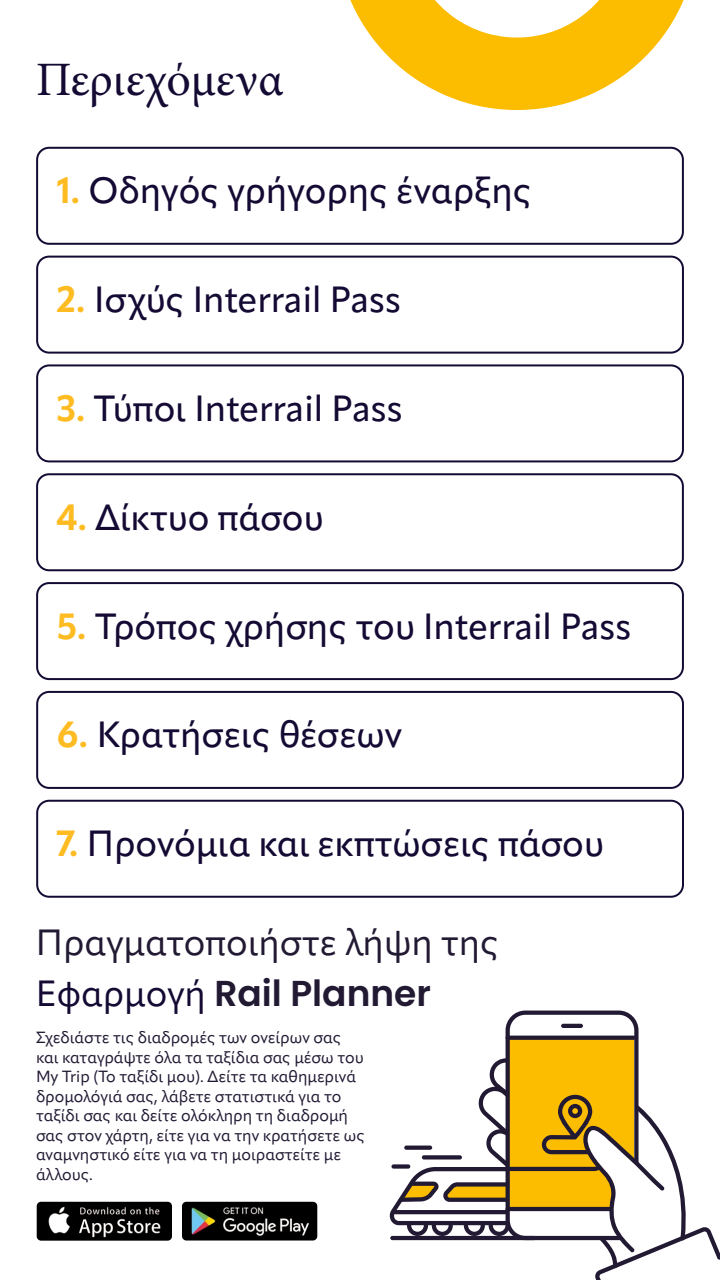
<style>
.page{position:relative;width:720px;height:1280px;background:#fff}
.page>*{position:absolute;margin:0;border:0;box-sizing:border-box;transform-origin:0 0}
.t1{font:48px "Minion Pro";color:#140a33}
.t2{font:500 36px "Apparat";color:#140a33}
.t3{font:36px "Apparat";color:#221933}
.t4{font:600 36px "Poppins";color:#221933}
.t5{font:16px/19.5px "Apparat";color:#221933}
.s1{font-weight:700;color:#febc22}
.s2{font-family:"Apparat";font-weight:400;color:#140a33}
</style>
<div class="page">
<div style="left:36px;top:147px;width:648px;height:98px;border:2px solid #140a33;border-radius:12px"></div>
<div style="left:36px;top:582px;width:648px;height:98px;border:2px solid #140a33;border-radius:12px"></div>
<div style="left:36px;top:256px;width:648px;height:98px;border:2px solid #140a33;border-radius:12px"></div>
<div style="left:36px;top:364px;width:648px;height:98px;border:2px solid #140a33;border-radius:12px"></div>
<div style="left:36px;top:473px;width:648px;height:98px;border:2px solid #140a33;border-radius:12px"></div>
<div style="left:36px;top:691px;width:648px;height:98px;border:2px solid #140a33;border-radius:12px"></div>
<div style="left:36px;top:800px;width:648px;height:98px;border:2px solid #140a33;border-radius:12px"></div>
<svg style="left:350px;top:0;width:334px;height:110px;fill:#fcbc00"></svg>
<img style="left:182px;top:1202px;width:135px;height:39px">
<img style="left:37px;top:1202px;width:135px;height:39px">
<svg style="left:389px;top:1011px;width:331px;height:269px"></svg>
<svg style="left:404px;top:1146px;width:28px;height:4px"></svg>
<div style="left:422px;top:1155px;width:40px;height:5px;background:#221933;border-radius:2px"></div>
<div style="left:391px;top:1164px;width:19px;height:5px;background:#221933;border-radius:2px"></div>
<h1 class="t1" style="left:36px;top:47px;width:249px">Περιεχόμενα</h1>
<h2 class="t2" style="left:57px;top:169px;width:477px"><span class="s1">1.</span> Οδηγός γρήγορης έναρξης</h2>
<h2 class="t2" style="left:57px;top:278px;width:346px"><span class="s1">2.</span> Ισχύς Interrail Pass</h2>
<h2 class="t2" style="left:57px;top:387px;width:347px"><span class="s1">3.</span> Τύποι Interrail Pass</h2>
<h2 class="t2" style="left:57px;top:495px;width:268px"><span class="s1">4.</span> Δίκτυο πάσου</h2>
<h2 class="t2" style="left:57px;top:604px;width:576px"><span class="s1">5.</span> Τρόπος χρήσης του Interrail Pass</h2>
<h2 class="t2" style="left:57px;top:713px;width:347px"><span class="s1">6.</span> Κρατήσεις θέσεων</h2>
<h2 class="t2" style="left:57px;top:822px;width:549px"><span class="s1">7.</span> Προνόμια και εκπτώσεις πάσου</h2>
<h2 class="t3" style="left:36px;top:921px;width:465px">Πραγματοποιήστε λήψη της</h2>
<h2 class="t4" style="left:36px;top:973px;width:397px"><span class="s2">Εφαρμογή</span> Rail Planner</h2>
<p class="t5" style="left:36px;top:1028px;width:330px">Σχεδιάστε τις διαδρομές των ονείρων σας και καταγράψτε όλα τα ταξίδια σας μέσω του My Trip (Το ταξίδι μου). Δείτε τα καθημερινά δρομολόγιά σας, λάβετε στατιστικά για το ταξίδι σας και δείτε ολόκληρη τη διαδρομή σας στον χάρτη, είτε για να την κρατήσετε ως αναμνηστικό είτε για να τη μοιραστείτε με άλλους.</p>
</div>
